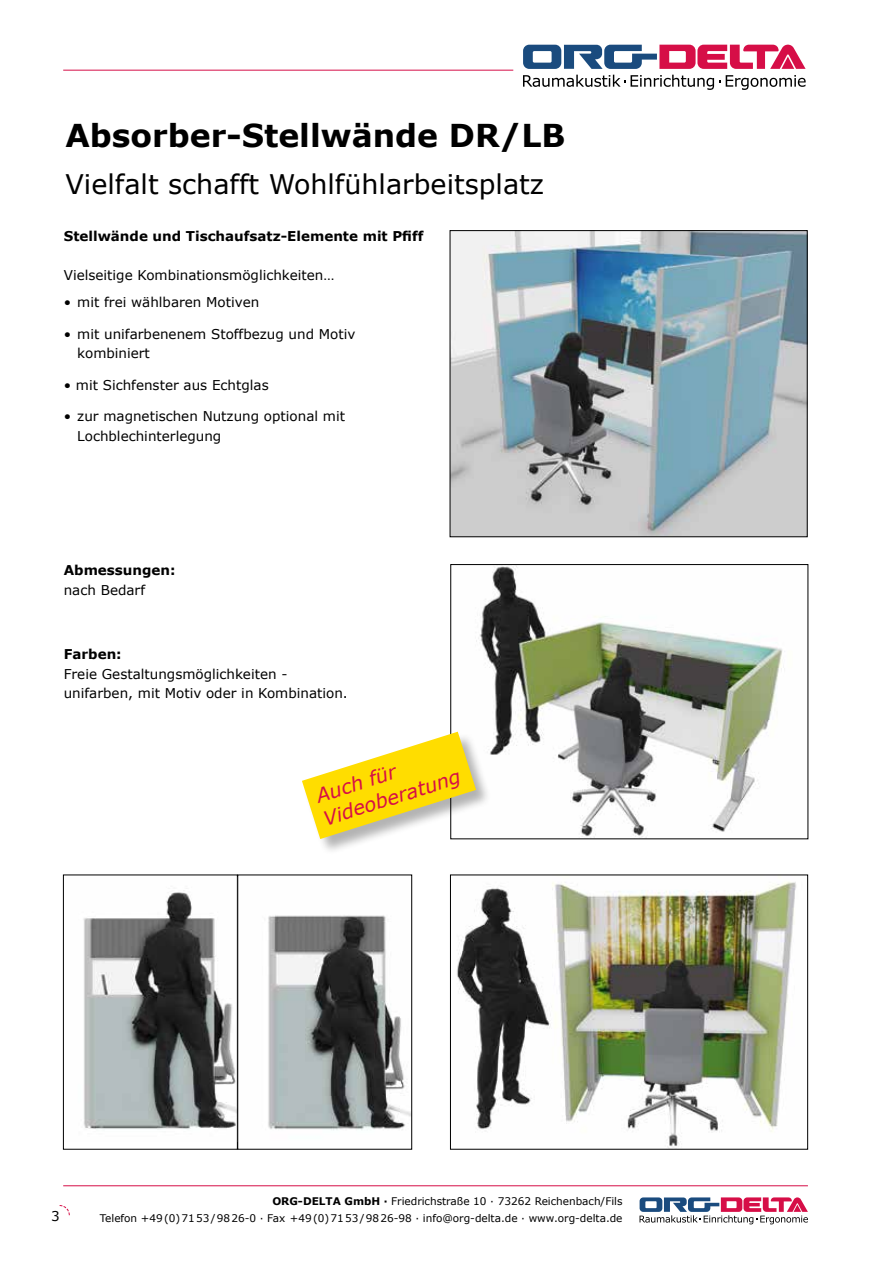
<style>
.page{position:relative;width:893px;height:1263px;background:#fff}
.page>*{position:absolute;margin:0;border:0;box-sizing:border-box;transform-origin:0 0}
.t1{font:700 31.5px "Verdana";color:#000}
.t2{font:27px "Verdana";color:#000}
.t3{font:italic 19.5px/24.3px "Verdana";color:#d60e47}
.t4{font:13.5px/19.5px "Verdana";color:#000}
.t5{font:700 13.5px "Verdana";color:#000}
.t6{font:10.5px/16.5px "Verdana";color:#000;text-align:right}
.s1{font-weight:700}
</style>
<div class="page">
<svg style="left:59px;top:1205px;width:11px;height:11px"></svg>
<svg style="left:639px;top:1197px;width:169px;height:27px"></svg>
<hr style="left:63px;top:1185px;width:745px;height:1px;background:#d60e47">
<hr style="left:63px;top:70px;width:450px;height:1px;background:#d60e47">
<svg style="left:523px;top:45px;width:283px;height:24px"></svg>
<svg style="left:523px;top:75px;width:283px;height:15px"></svg>
<img style="left:457px;top:566px;width:326px;height:271px">
<div style="left:451px;top:564px;width:357px;height:275px;border:1px solid #000"></div>
<img style="left:457px;top:881px;width:339px;height:266px">
<div style="left:450px;top:875px;width:358px;height:274px;border:1px solid #000"></div>
<img style="left:268px;top:915px;width:142px;height:216px">
<div style="left:238px;top:875px;width:174px;height:274px;border:1px solid #000"></div>
<img style="left:83px;top:892px;width:153px;height:238px">
<div style="left:63px;top:875px;width:175px;height:274px;border:1px solid #000"></div>
<img style="left:452px;top:232px;width:353px;height:303px">
<div style="left:450px;top:230px;width:357px;height:307px;border:1px solid #000"></div>
<div style="left:302px;top:732px;width:190px;height:123px;background:#000;opacity:.3"></div>
<svg style="left:302px;top:732px;width:174px;height:107px"></svg>
<h1 class="t1" style="left:66px;top:115px;width:501px">Absorber-Stellwände DR/LB</h1>
<h2 class="t2" style="left:66px;top:167px;width:480px">Vielfalt schafft Wohlfühlarbeitsplatz</h2>
<p class="t5" style="left:64px;top:228px;width:361px">Stellwände und Tischaufsatz-Elemente mit Pfiff</p>
<p class="t4" style="left:64px;top:266px;width:272px">Vielseitige Kombinationsmöglichkeiten…</p>
<p class="t4" style="left:64px;top:293px;width:197px">• mit frei wählbaren Motiven</p>
<p class="t4" style="left:77px;top:324px;width:280px;text-indent:-14px">• mit unifarbenenem Stoffbezug und Motiv kombiniert</p>
<p class="t4" style="left:64px;top:375px;width:206px">• mit Sichfenster aus Echtglas</p>
<p class="t4" style="left:77px;top:407px;width:269px;text-indent:-14px">• zur magnetischen Nutzung optional mit<br>Lochblechinterlegung</p>
<p class="t5" style="left:64px;top:561px;width:113px">Abmessungen:</p>
<p class="t4" style="left:64px;top:580px;width:83px">nach Bedarf</p>
<p class="t5" style="left:64px;top:645px;width:59px">Farben:</p>
<p class="t4" style="left:64px;top:664px;width:286px">Freie Gestaltungsmöglichkeiten - unifarben, mit Motiv oder in Kombination.</p>
<h3 class="t3" style="left:313px;top:785px;width:144px;rotate:-18deg">Auch für<br>Videoberatung</h3>
<p class="t4" style="left:51px;top:1207px;width:10px">3</p>
<p class="t6" style="left:100px;top:1193px;width:524px"><span class="s1">ORG-DELTA GmbH ·</span> Friedrichstraße 10 · 73262 Reichenbach/Fils<br>Telefon +49(0)7153/9826-0 · Fax +49(0)7153/9826-98 · info@org-delta.de · www.org-delta.de</p>
</div>
